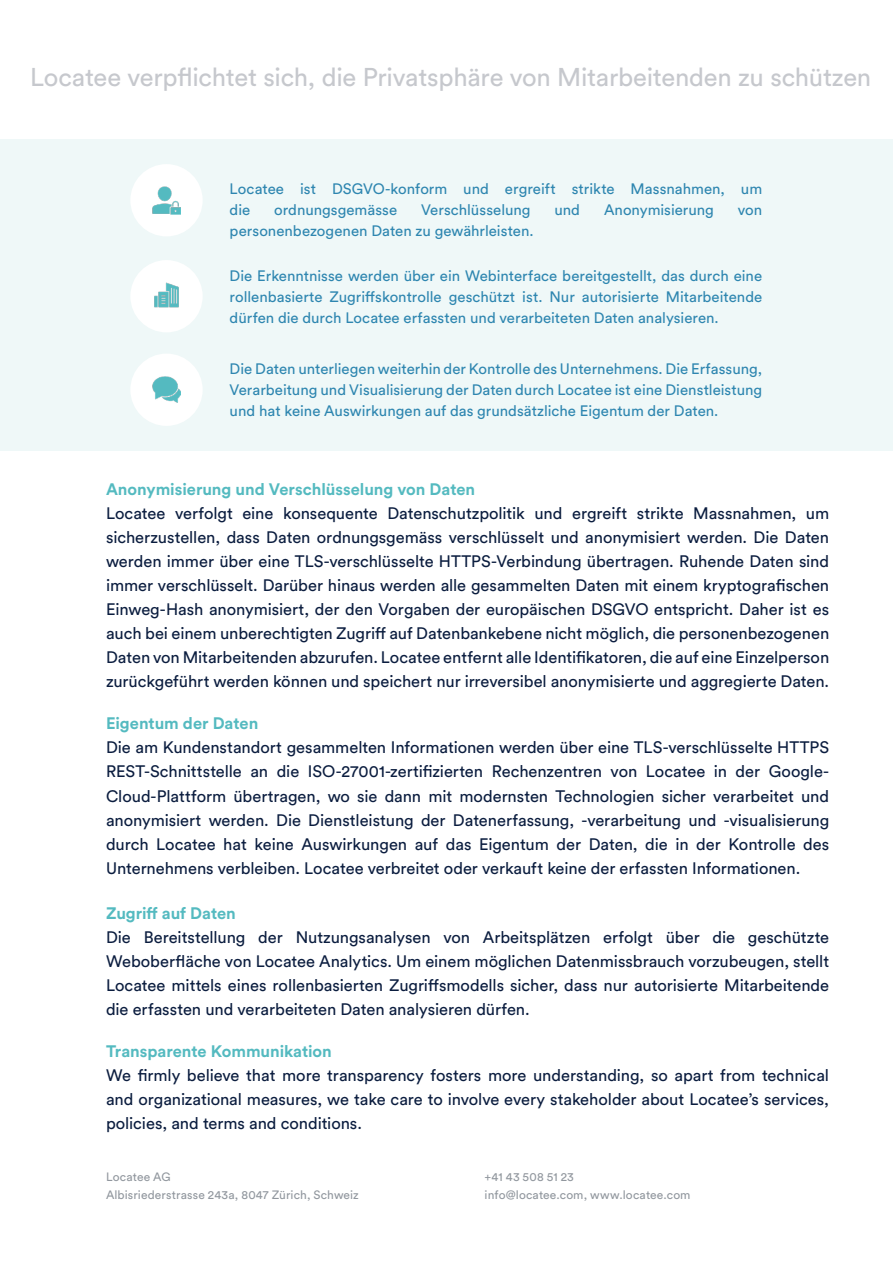
<style>
.page{position:relative;width:893px;height:1263px;background:#fff}
.page>*{position:absolute;margin:0;border:0;box-sizing:border-box;transform-origin:0 0}
.t1{font:25.5px "Circular Std";letter-spacing:-.01em;color:#c6c8cd}
.t2{font:16.5px/24px "Circular Std";letter-spacing:-.005em;color:#0b1d3f;text-align:justify}
.t3{font:700 16.5px "Circular Std";letter-spacing:-.005em;color:#54bac0}
.t4{font:15px/21px "Circular Std";color:#2e86b0;text-align:justify}
.t5{font:12px/18px "Circular Std";letter-spacing:.01em;color:#91979e}
</style>
<div class="page">
<div style="left:0;top:139px;width:893px;height:312px;background:#eff8f8"></div>
<div style="left:130px;top:164px;width:73px;height:72px;background:#fff;border-radius:50%"></div>
<div style="left:130px;top:354px;width:73px;height:72px;background:#fff;border-radius:50%"></div>
<div style="left:130px;top:260px;width:73px;height:72px;background:#fff;border-radius:50%"></div>
<img style="left:154px;top:282px;width:25px;height:26px">
<img style="left:152px;top:376px;width:29px;height:27px">
<img style="left:152px;top:186px;width:29px;height:28px">
<h1 class="t1" style="left:30px;top:62px;width:843px">Locatee verpflichtet sich, die Privatsphäre von Mitarbeitenden zu schützen</h1>
<p class="t4" style="left:230px;top:178px;width:534px">Locatee ist DSGVO-konform und ergreift strikte Massnahmen, um die</p>
<p class="t4" style="left:274px;top:199px;width:125px">ordnungsgemässe</p>
<p class="t4" style="left:421px;top:199px;width:111px">Verschlüsselung</p>
<p class="t4" style="left:554px;top:199px;width:27px">und</p>
<p class="t4" style="left:604px;top:199px;width:111px">Anonymisierung</p>
<p class="t4" style="left:738px;top:199px;width:26px">von</p>
<p class="t4" style="left:230px;top:220px;width:305px">personenbezogenen Daten zu gewährleisten.</p>
<p class="t4" style="left:230px;top:265px;width:534px">Die Erkenntnisse werden über ein Webinterface bereitgestellt, das durch eine rollenbasierte Zugriffskontrolle geschützt ist. Nur autorisierte Mitarbeitende dürfen die durch Locatee erfassten und verarbeiteten Daten analysieren.</p>
<p class="t4" style="left:230px;top:358px;width:534px">Die Daten unterliegen weiterhin der Kontrolle des Unternehmens. Die Erfassung, Verarbeitung und Visualisierung der Daten durch Locatee ist eine Dienstleistung und hat keine Auswirkungen auf das grundsätzliche Eigentum der Daten.</p>
<p class="t3" style="left:106px;top:479px;width:371px">Anonymisierung und Verschlüsselung von Daten</p>
<p class="t2" style="left:106px;top:501px;width:725px">Locatee verfolgt eine konsequente Datenschutzpolitik und ergreift strikte Massnahmen, um sicherzustellen, dass Daten ordnungsgemäss verschlüsselt und anonymisiert werden. Die Daten werden immer über eine TLS-verschlüsselte HTTPS-Verbindung übertragen. Ruhende Daten sind immer verschlüsselt. Darüber hinaus werden alle gesammelten Daten mit einem kryptografischen Einweg-Hash anonymisiert, der den Vorgaben der europäischen DSGVO entspricht. Daher ist es auch bei einem unberechtigten Zugriff auf Datenbankebene nicht möglich, die personenbezogenen Daten von Mitarbeitenden abzurufen. Locatee entfernt alle Identifikatoren, die auf eine Einzelperson zurückgeführt werden können und speichert nur irreversibel anonymisierte und aggregierte Daten.</p>
<p class="t3" style="left:106px;top:713px;width:154px">Eigentum der Daten</p>
<p class="t2" style="left:106px;top:735px;width:725px">Die am Kundenstandort gesammelten Informationen werden über eine TLS-verschlüsselte HTTPS REST-Schnittstelle an die ISO-27001-zertifizierten Rechenzentren von Locatee in der Google-Cloud-Plattform übertragen, wo sie dann mit modernsten Technologien sicher verarbeitet und anonymisiert werden. Die Dienstleistung der Datenerfassung, -verarbeitung und -visualisierung durch Locatee hat keine Auswirkungen auf das Eigentum der Daten, die in der Kontrolle des Unternehmens verbleiben. Locatee verbreitet oder verkauft keine der erfassten Informationen.</p>
<p class="t3" style="left:106px;top:902px;width:131px">Zugriff auf Daten</p>
<p class="t2" style="left:106px;top:924px;width:725px">Die Bereitstellung der Nutzungsanalysen von Arbeitsplätzen erfolgt über die geschützte Weboberfläche von Locatee Analytics. Um einem möglichen Datenmissbrauch vorzubeugen, stellt Locatee mittels eines rollenbasierten Zugriffsmodells sicher, dass nur autorisierte Mitarbeitende die erfassten und verarbeiteten Daten analysieren dürfen.</p>
<p class="t3" style="left:106px;top:1040px;width:227px">Transparente Kommunikation</p>
<p class="t2" style="left:106px;top:1062px;width:725px">We firmly believe that more transparency fosters more understanding, so apart from technical and organizational measures, we take care to involve every stakeholder about Locatee’s services, policies, and terms and conditions.</p>
<p class="t5" style="left:106px;top:1168px;width:254px">Locatee AG<br>Albisriederstrasse 243a, 8047 Zürich, Schweiz</p>
<p class="t5" style="left:485px;top:1168px;width:207px">+41 43 508 51 23<br>info@locatee.com, www.locatee.com</p>
</div>
